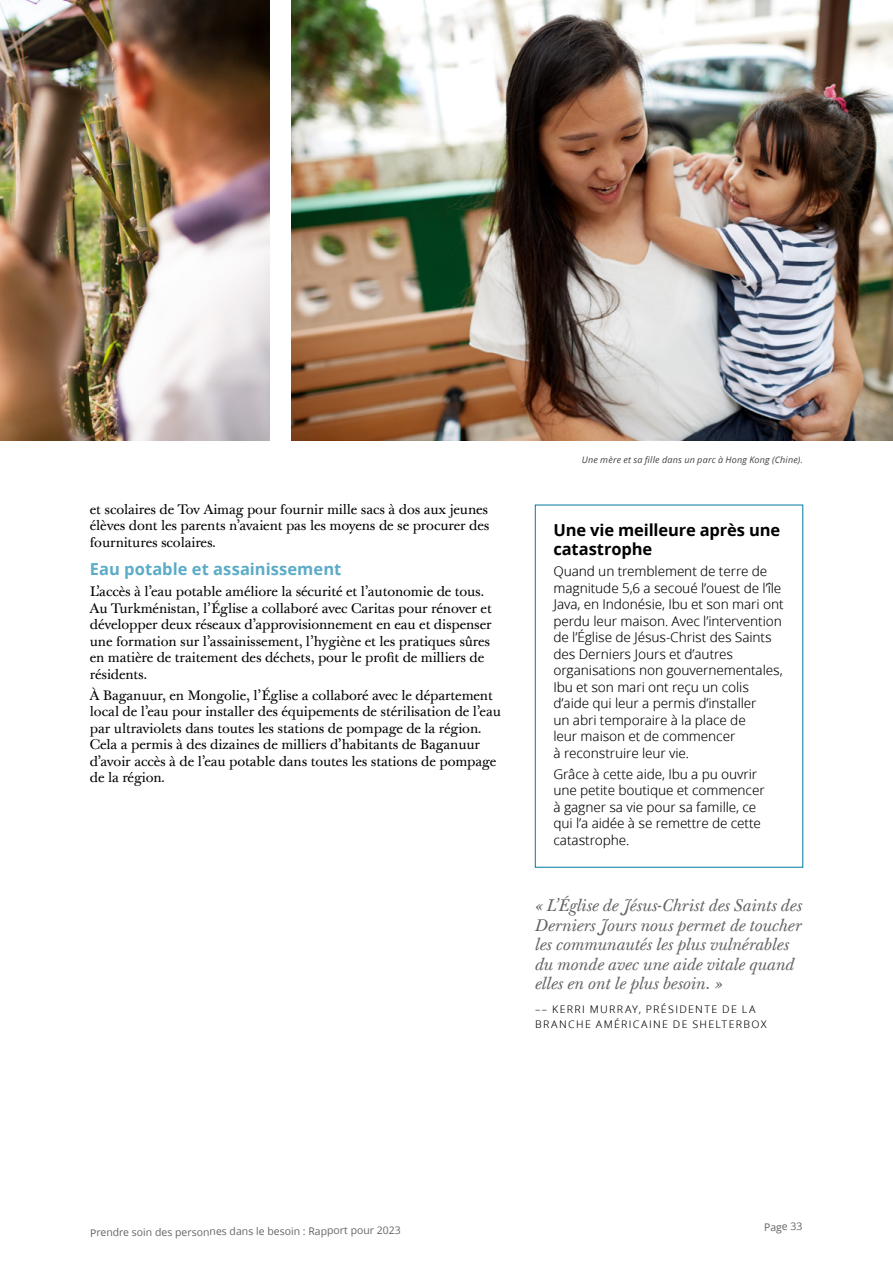
<style>
.page{position:relative;width:893px;height:1263px;background:#fff}
.page>*{position:absolute;margin:0;border:0;box-sizing:border-box;transform-origin:0 0}
.para_PullQuoteLeftBlue40{font:italic 16.5px/19.5px "Mc Kay Prolds Lat";letter-spacing:.005em;color:#636466}
.para_beneficiary_HEAD{font:700 16.5px/19.5px "Zoramlds Lat";letter-spacing:-.01em;color:#000}
.para_Subtitle-H2{font:700 16.5px "Zoramlds Lat";letter-spacing:.005em;color:#5cacc7}
.para_Copy{font:13.5px/16.5px "Mc Kay Prolds Lat";letter-spacing:-.01em;color:#000}
.para_beneficiary_BODY{font:13.5px/16.5px "Zoramlds Lat";letter-spacing:-.01em;color:#000}
.para_PullQuoteSource{font:10.5px/15.8px "Zoramlds Lat";letter-spacing:.125em;color:#000}
.t1{font:10.5px "Zoramlds Lat";color:#636466}
.caption-left{font:italic 9px "Zoramlds Lat";letter-spacing:.025em;color:#414042}
</style>
<div class="page">
<img style="left:0;top:0;width:269px;height:440px">
<img style="left:291px;top:0;width:602px;height:440px">
<p class="para_Copy" style="left:90px;top:501px;width:401px;text-align:justify">et scolaires de Tov Aimag pour fournir mille sacs à dos aux jeunes élèves dont les parents n’avaient pas les moyens de se procurer des fournitures scolaires.</p>
<p class="para_Subtitle-H2" style="left:90px;top:557px;width:253px">Eau potable et assainissement</p>
<p class="para_Copy" style="left:90px;top:583px;width:403px">L’accès à l’eau potable améliore la sécurité et l’autonomie de tous.<br>Au Turkménistan, l’Église a collaboré avec Caritas pour rénover et développer deux réseaux d’approvisionnement en eau et dispenser une formation sur l’assainissement, l’hygiène et les pratiques sûres en matière de traitement des déchets, pour le profit de milliers de résidents.</p>
<p class="para_Copy" style="left:90px;top:687px;width:413px">À Baganuur, en Mongolie, l’Église a collaboré avec le département local de l’eau pour installer des équipements de stérilisation de l’eau par ultraviolets dans toutes les stations de pompage de la région.<br>Cela a permis à des dizaines de milliers d’habitants de Baganuur d’avoir accès à de l’eau potable dans toutes les stations de pompage de la région.</p>
<p class="caption-left" style="left:582px;top:453px;width:223px">Une mère et sa fille dans un parc à Hong Kong (Chine).</p>
<p class="para_beneficiary_HEAD" style="left:553px;top:520px;width:228px">Une vie meilleure après une catastrophe</p>
<p class="para_beneficiary_BODY" style="left:553px;top:563px;width:232px">Quand un tremblement de terre de magnitude 5,6 a secoué l’ouest de l’île Java, en Indonésie, Ibu et son mari ont perdu leur maison. Avec l’intervention de l’Église de Jésus-Christ des Saints des Derniers Jours et d’autres organisations non gouvernementales, Ibu et son mari ont reçu un colis d’aide qui leur a permis d’installer<br>un abri temporaire à la place de<br>leur maison et de commencer<br>à reconstruire leur vie.</p>
<p class="para_beneficiary_BODY" style="left:553px;top:766px;width:213px">Grâce à cette aide, Ibu a pu ouvrir une petite boutique et commencer à gagner sa vie pour sa famille, ce qui l’a aidée à se remettre de cette catastrophe.</p>
<p class="para_PullQuoteLeftBlue40" style="left:535px;top:896px;width:268px">« L’Église de Jésus-Christ des Saints des Derniers Jours nous permet de toucher les communautés les plus vulnérables du monde avec une aide vitale quand elles en ont le plus besoin. »</p>
<p class="para_PullQuoteSource" style="left:535px;top:1001px;width:233px">–– KERRI MURRAY, PRÉSIDENTE DE LA<br>BRANCHE AMÉRICAINE DE SHELTERBOX</p>
<p class="t1" style="left:90px;top:1226px;width:312px;rotate:-1deg">Prendre soin des personnes dans le besoin : Rapport pour 2023</p>
<p class="t1" style="left:764px;top:1219px;width:40px;rotate:-1deg">Page 33</p>
</div>
